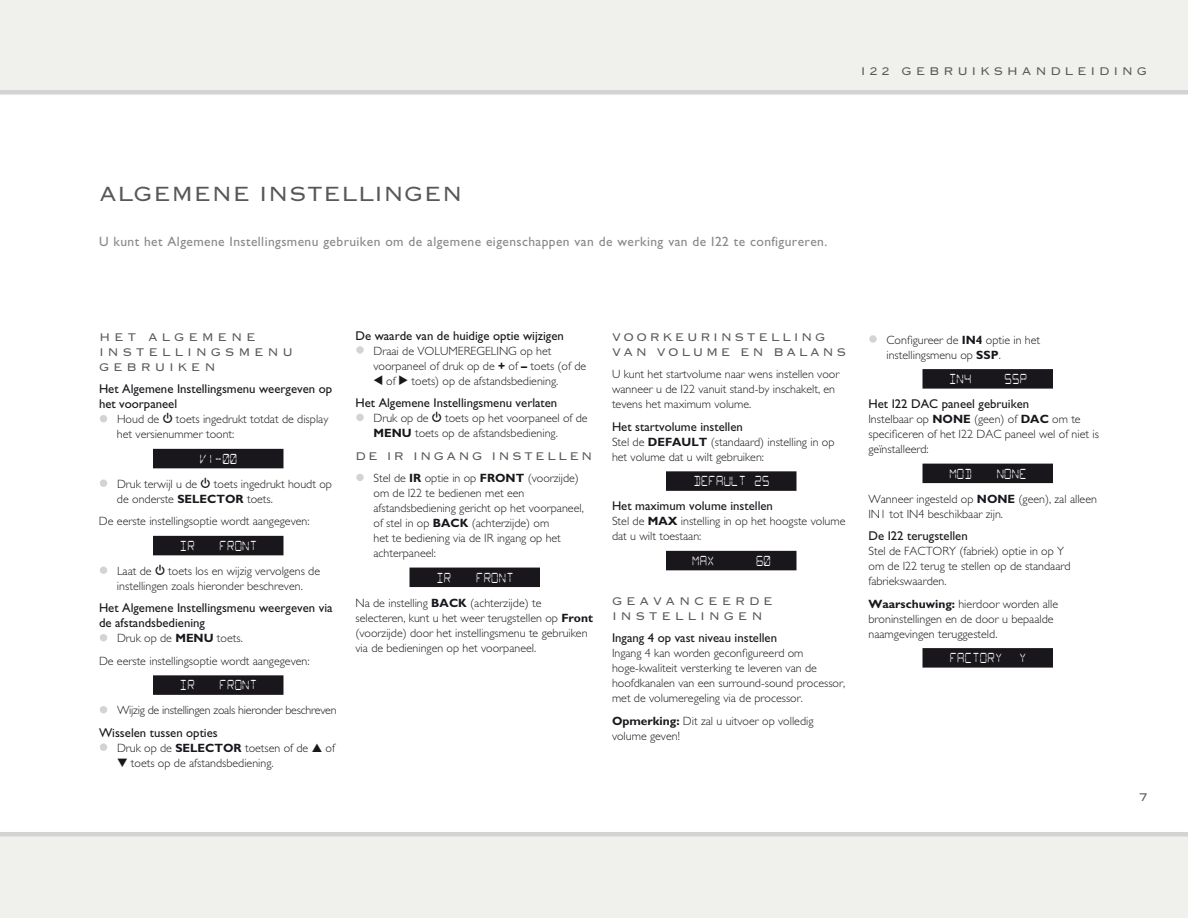
<style>
.page{position:relative;width:1188px;height:918px;background:#fff}
.page>*{position:absolute;margin:0;border:0;box-sizing:border-box;transform-origin:0 0}
.t1{font:27px "Lindgrensans";color:#58585a}
.t2{font:14.7px/15px "Lindgrensans";letter-spacing:.25em;color:#58585a}
.t3{font:14.7px/15px "Lindgrensans";letter-spacing:.175em;color:#58585a}
.t4{font:14.7px "Lindgrensans";letter-spacing:.15em;color:#58585a}
.t5{font:13.5px "Gill Sans";letter-spacing:.03em;color:#87888a}
.t6{font:13.5px "Starburst";letter-spacing:.1em;color:#fff;scale:.6 1}
.t7{font:12.75px/15px "Gill Sans";color:#1a171c}
.t8{font:300 12px/15px "Gill Sans";color:#1a171c}
.t9{font:300 12px "Gill Sans";letter-spacing:-.02em;color:#1a171c}
.s1{font-size:18px;color:#d3d3d3}
.s2{font-family:"Hifi Controls";font-weight:400;font-size:12.75px}
.s3{font-weight:700}
.s4{font-family:"Hifi Controls";font-weight:400}
</style>
<div class="page">
<div style="left:0;top:0;width:1188px;height:94px;background:#f0f1ec"></div>
<div style="left:0;top:832px;width:1188px;height:86px;background:#f0f1ec"></div>
<div style="left:153px;top:449px;width:131px;height:19px;background:#1a171c"></div>
<div style="left:153px;top:536px;width:131px;height:19px;background:#1a171c"></div>
<div style="left:153px;top:675px;width:131px;height:20px;background:#1a171c"></div>
<div style="left:100px;top:415px;width:7px;height:7px;border:3px solid #d3d3d3;border-radius:50%"></div>
<div style="left:100px;top:480px;width:7px;height:7px;border:3px solid #d3d3d3;border-radius:50%"></div>
<div style="left:100px;top:567px;width:7px;height:7px;border:3px solid #d3d3d3;border-radius:50%"></div>
<div style="left:100px;top:634px;width:7px;height:7px;border:3px solid #d3d3d3;border-radius:50%"></div>
<div style="left:100px;top:706px;width:7px;height:7px;border:3px solid #d3d3d3;border-radius:50%"></div>
<div style="left:100px;top:744px;width:7px;height:7px;border:3px solid #d3d3d3;border-radius:50%"></div>
<div style="left:410px;top:568px;width:130px;height:19px;background:#1a171c"></div>
<div style="left:356px;top:346px;width:8px;height:8px;border:3px solid #d3d3d3;border-radius:50%"></div>
<div style="left:356px;top:414px;width:8px;height:7px;border:3px solid #d3d3d3;border-radius:50%"></div>
<div style="left:356px;top:474px;width:8px;height:7px;border:3px solid #d3d3d3;border-radius:50%"></div>
<div style="left:666px;top:471px;width:130px;height:20px;background:#1a171c"></div>
<div style="left:666px;top:551px;width:130px;height:19px;background:#1a171c"></div>
<div style="left:922px;top:369px;width:131px;height:20px;background:#1a171c"></div>
<div style="left:922px;top:464px;width:131px;height:19px;background:#1a171c"></div>
<div style="left:922px;top:648px;width:131px;height:20px;background:#1a171c"></div>
<div style="left:869px;top:335px;width:8px;height:8px;border:3px solid #d3d3d3;border-radius:50%"></div>
<p class="t2" style="left:861px;top:63px;width:288px">I22 GEBRUIKSHANDLEIDING</p>
<h1 class="t1" style="left:99px;top:180px;width:365px">ALGEMENE INSTELLINGEN</h1>
<p class="t5" style="left:99px;top:233px;width:730px">U kunt het Algemene Instellingsmenu gebruiken om de algemene eigenschappen van de werking van de I22 te configureren.</p>
<p class="t2" style="left:99px;top:329px;width:196px">HET ALGEMENE<br>INSTELLINGSMENU<br>GEBRUIKEN</p>
<p class="t7" style="left:99px;top:382px;width:235px">Het Algemene Instellingsmenu weergeven op het voorpaneel</p>
<p class="t8" style="left:117px;top:412px;width:213px;text-indent:-18px"><span class="s1">•</span> Houd de <span class="s2">O</span> toets ingedrukt totdat de display het versienummer toont:</p>
<p class="t6" style="left:200px;top:451px;width:63px">V1-00</p>
<p class="t8" style="left:117px;top:476px;width:217px;text-indent:-18px"><span class="s1">•</span> Druk terwijl u de <span class="s2">O</span> toets ingedrukt houdt op de onderste <span class="s3">SELECTOR</span> toets.</p>
<p class="t8" style="left:99px;top:514px;width:212px">De eerste instellingsoptie wordt aangegeven:</p>
<p class="t6" style="left:180px;top:538px;width:25px">IR</p>
<p class="t6" style="left:220px;top:538px;width:63px">FRONT</p>
<p class="t8" style="left:99px;top:563px;width:223px;text-align:center"><span class="s1">•</span> Laat de <span class="s2">O</span> toets los en wijzig vervolgens de instellingen zoals hieronder beschreven.</p>
<p class="t7" style="left:99px;top:601px;width:235px">Het Algemene Instellingsmenu weergeven via de afstandsbediening</p>
<p class="t8" style="left:99px;top:627px;width:212px;line-height:22.5px"><span class="s1">•</span> Druk op de <span class="s3">MENU</span> toets.<br>De eerste instellingsoptie wordt aangegeven:</p>
<p class="t6" style="left:180px;top:678px;width:25px">IR</p>
<p class="t6" style="left:220px;top:678px;width:63px">FRONT</p>
<p class="t9" style="left:99px;top:704px;width:239px"><span class="s1">•</span> Wijzig de instellingen zoals hieronder beschreven</p>
<p class="t7" style="left:99px;top:725px;width:120px">Wisselen tussen opties</p>
<p class="t8" style="left:117px;top:740px;width:220px;text-indent:-18px"><span class="s1">•</span> Druk op de <span class="s3">SELECTOR</span> toetsen of de <span class="s4">A</span> of<br><span class="s4">V</span> toets op de afstandsbediening.</p>
<p class="t7" style="left:356px;top:328px;width:210px">De waarde van de huidige optie wijzigen</p>
<p class="t8" style="left:374px;top:343px;width:214px;text-indent:-18px"><span class="s1">•</span> Draai de VOLUMEREGELING op het voorpaneel of druk op de <span class="s3">+</span> of <span class="s3">–</span> toets (of de <span class="s4">&lt;</span> of <span class="s4">&gt;</span> toets) op de afstandsbediening.</p>
<p class="t7" style="left:356px;top:395px;width:203px">Het Algemene Instellingsmenu verlaten</p>
<p class="t8" style="left:373px;top:411px;width:216px;text-indent:-18px"><span class="s1">•</span> Druk op de <span class="s2">O</span> toets op het voorpaneel of de<br><span class="s3">MENU</span> toets op de afstandsbediening.</p>
<p class="t4" style="left:356px;top:448px;width:239px">DE IR INGANG INSTELLEN</p>
<p class="t8" style="left:374px;top:471px;width:212px;text-indent:-18px"><span class="s1">•</span> Stel de <span class="s3">IR</span> optie in op <span class="s3">FRONT</span> (voorzijde) om de I22 te bedienen met een afstandsbediening gericht op het voorpaneel, of stel in op <span class="s3">BACK</span> (achterzijde) om<br>het te bediening via de IR ingang op het achterpaneel:</p>
<p class="t6" style="left:436px;top:570px;width:25px">IR</p>
<p class="t6" style="left:476px;top:570px;width:63px">FRONT</p>
<p class="t8" style="left:356px;top:595px;width:239px">Na de instelling <span class="s3">BACK</span> (achterzijde) te selecteren, kunt u het weer terugstellen op <span class="s3">Front </span>(voorzijde) door het instellingsmenu te gebruiken via de bedieningen op het voorpaneel.</p>
<p class="t3" style="left:612px;top:329px;width:236px">VOORKEURINSTELLING<br>VAN VOLUME EN BALANS</p>
<p class="t8" style="left:612px;top:367px;width:229px">U kunt het startvolume naar wens instellen voor wanneer u de I22 vanuit stand-by inschakelt, en tevens het maximum volume.</p>
<p class="t7" style="left:612px;top:419px;width:132px">Het startvolume instellen</p>
<p class="t8" style="left:612px;top:434px;width:224px">Stel de <span class="s3">DEFAULT</span> (standaard) instelling in op het volume dat u wilt gebruiken:</p>
<p class="t6" style="left:694px;top:474px;width:127px">DEFAULT 25</p>
<p class="t7" style="left:612px;top:499px;width:162px">Het maximum volume instellen</p>
<p class="t8" style="left:612px;top:514px;width:235px">Stel de <span class="s3">MAX</span> instelling in op het hoogste volume dat u wilt toestaan:</p>
<p class="t6" style="left:692px;top:553px;width:38px">MAX</p>
<p class="t6" style="left:756px;top:553px;width:25px">60</p>
<p class="t2" style="left:612px;top:593px;width:163px">GEAVANCEERDE<br>INSTELLINGEN</p>
<p class="t7" style="left:612px;top:631px;width:167px">Ingang 4 op vast niveau instellen</p>
<p class="t8" style="left:612px;top:646px;width:235px">Ingang 4 kan worden geconfigureerd om hoge-kwaliteit versterking te leveren van de hoofdkanalen van een surround-sound processor, met de volumeregeling via de processor.</p>
<p class="t8" style="left:612px;top:713px;width:203px"><span class="s3">Opmerking:</span> Dit zal u uitvoer op volledig volume geven!</p>
<p class="t8" style="left:886px;top:332px;width:155px;text-indent:-18px"><span class="s1">•</span> Configureer de <span class="s3">IN4</span> optie in het instellingsmenu op <span class="s3">SSP</span>.</p>
<p class="t6" style="left:949px;top:372px;width:38px">IN4</p>
<p class="t6" style="left:1005px;top:372px;width:38px">SSP</p>
<p class="t7" style="left:868px;top:396px;width:162px">Het I22 DAC paneel gebruiken</p>
<p class="t8" style="left:868px;top:412px;width:232px">Instelbaar op <span class="s3">NONE</span> (geen) of <span class="s3">DAC</span> om te specificeren of het I22 DAC paneel wel of niet is geïnstalleerd:</p>
<p class="t6" style="left:949px;top:466px;width:38px">MOD</p>
<p class="t6" style="left:997px;top:466px;width:51px">NONE</p>
<p class="t8" style="left:868px;top:491px;width:230px">Wanneer ingesteld op <span class="s3">NONE</span> (geen), zal alleen<br>IN1 tot IN4 beschikbaar zijn.</p>
<p class="t7" style="left:868px;top:528px;width:101px">De I22 terugstellen</p>
<p class="t8" style="left:868px;top:544px;width:204px">Stel de FACTORY (fabriek) optie in op Y om de I22 terug te stellen op de standaard fabriekswaarden.</p>
<p class="t8" style="left:868px;top:596px;width:191px"><span class="s3">Waarschuwing:</span> hierdoor worden alle broninstellingen en de door u bepaalde naamgevingen teruggesteld.</p>
<p class="t6" style="left:950px;top:651px;width:88px">FACTORY</p>
<p class="t6" style="left:1019px;top:651px;width:13px">Y</p>
<p class="t2" style="left:1140px;top:790px;width:9px">7</p>
</div>
